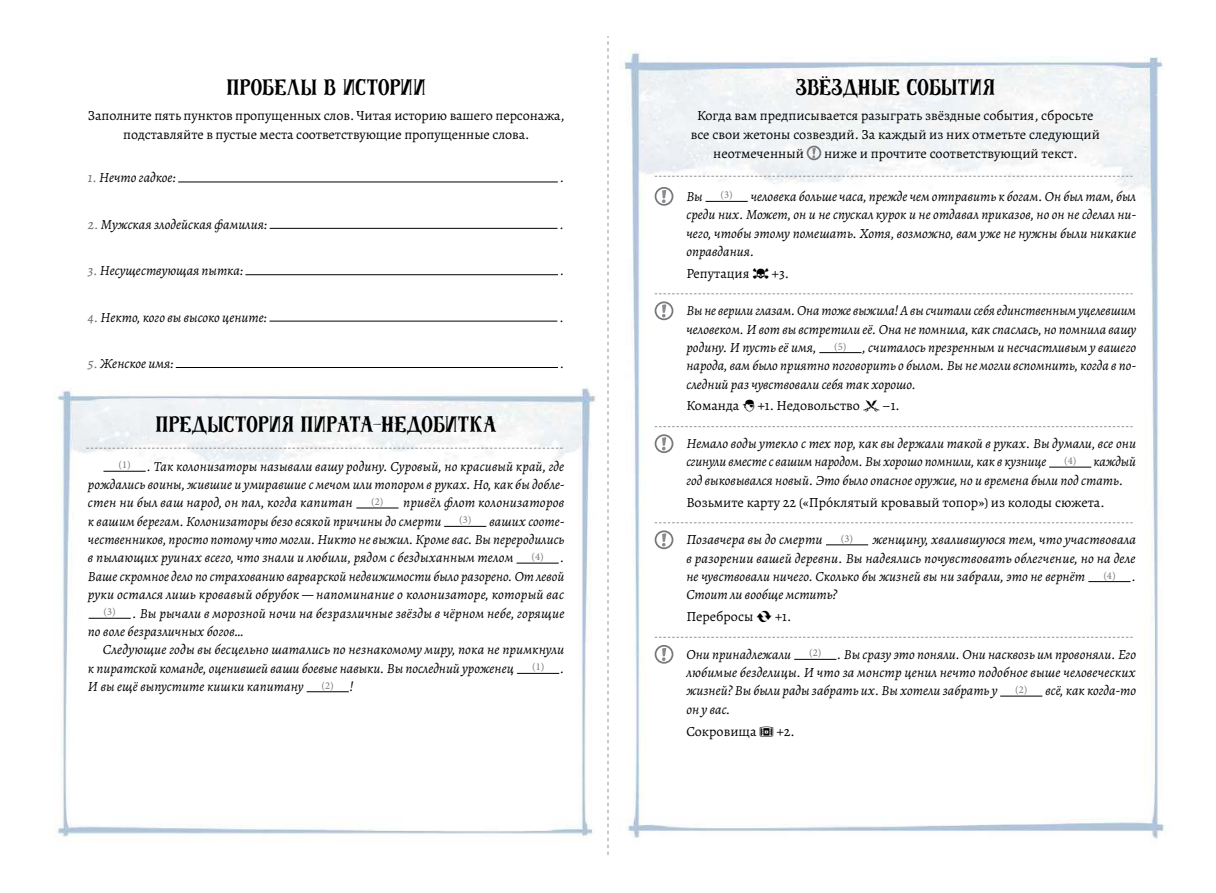
<style>
.page{position:relative;width:1216px;height:893px;background:#fff}
.page>*{position:absolute;margin:0;border:0;box-sizing:border-box;transform-origin:0 0}
.t1{font:17.5px "OH Old Ship Z";letter-spacing:.02em;color:#000}
.t2{font:italic 14px/18.4px "Alegreya";color:#000;text-align:justify}
.t3{font:14px/19.2px "Alegreya";color:#000;text-align:center}
.t4{font:10.5px "Minion Pro";color:#737577}
.s1{color:#6d6e71}
.s2{font-family:"Alegreya";font-style:italic;font-size:14px;color:#000}
.s3{font-family:"Forgotten Waters"}
.s4{font-style:normal}
.s5{font-family:"Forgotten Waters";font-style:normal}
.s6{font-style:italic}
</style>
<div class="page">
<img style="left:55px;top:37px;width:1109px;height:818px">
<svg style="left:607px;top:37px;width:1px;height:818px"></svg>
<svg style="left:86px;top:448px;width:477px;height:1px"></svg>
<div style="left:806px;top:146px;width:15px;height:14px;border:2px solid #77787b;border-radius:50%"></div>
<svg style="left:812px;top:148px;width:3px;height:10px"></svg>
<svg style="left:654px;top:176px;width:478px;height:1px"></svg>
<hr style="left:705px;top:201px;width:42px;height:1px;background:#000">
<svg style="left:654px;top:293px;width:478px;height:1px"></svg>
<hr style="left:819px;top:352px;width:42px;height:1px;background:#000">
<svg style="left:654px;top:426px;width:478px;height:1px"></svg>
<hr style="left:1049px;top:467px;width:42px;height:1px;background:#000">
<svg style="left:654px;top:522px;width:478px;height:1px"></svg>
<hr style="left:826px;top:544px;width:42px;height:1px;background:#000">
<hr style="left:1088px;top:581px;width:42px;height:1px;background:#000">
<svg style="left:654px;top:637px;width:478px;height:1px"></svg>
<hr style="left:794px;top:659px;width:42px;height:1px;background:#000">
<hr style="left:1000px;top:696px;width:42px;height:1px;background:#000">
<div style="left:654px;top:187px;width:19px;height:19px;border:2px solid #77787b;border-radius:50%"></div>
<svg style="left:662px;top:190px;width:4px;height:13px"></svg>
<div style="left:654px;top:301px;width:19px;height:19px;border:2px solid #77787b;border-radius:50%"></div>
<svg style="left:662px;top:304px;width:4px;height:13px"></svg>
<div style="left:654px;top:434px;width:19px;height:19px;border:2px solid #77787b;border-radius:50%"></div>
<svg style="left:662px;top:437px;width:4px;height:13px"></svg>
<div style="left:654px;top:530px;width:19px;height:19px;border:2px solid #77787b;border-radius:50%"></div>
<svg style="left:662px;top:533px;width:4px;height:13px"></svg>
<div style="left:654px;top:645px;width:19px;height:19px;border:2px solid #77787b;border-radius:50%"></div>
<svg style="left:662px;top:648px;width:4px;height:13px"></svg>
<hr style="left:103px;top:471px;width:43px;height:1px;background:#000">
<hr style="left:356px;top:508px;width:42px;height:1px;background:#000">
<hr style="left:444px;top:526px;width:42px;height:1px;background:#000">
<hr style="left:516px;top:563px;width:42px;height:1px;background:#000">
<hr style="left:89px;top:618px;width:42px;height:1px;background:#000">
<hr style="left:517px;top:673px;width:42px;height:1px;background:#000">
<hr style="left:306px;top:691px;width:43px;height:1px;background:#000">
<hr style="left:178px;top:182px;width:380px;height:1px;background:#000">
<hr style="left:270px;top:228px;width:287px;height:1px;background:#000">
<hr style="left:245px;top:274px;width:313px;height:1px;background:#000">
<hr style="left:269px;top:321px;width:288px;height:1px;background:#000">
<hr style="left:176px;top:367px;width:382px;height:1px;background:#000">
<p class="t1" style="left:227px;top:75px;width:200px">ПРОБЕЛЫ В ИСТОРИИ</p>
<p class="t3" style="left:88px;top:105px;width:478px">Заполните пять пунктов пропущенных слов. Читая историю вашего персонажа, подставляйте в пустые места соответствующие пропущенные слова.</p>
<p class="t2" style="left:88px;top:168px;width:89px"><span class="s1">1.</span> Нечто гадкое:</p>
<p class="t2" style="left:560px;top:168px;width:6px">.</p>
<p class="t2" style="left:88px;top:215px;width:181px"><span class="s1">2.</span> Мужская злодейская фамилия:</p>
<p class="t2" style="left:560px;top:215px;width:6px">.</p>
<p class="t2" style="left:88px;top:261px;width:157px"><span class="s1">3.</span> Несуществующая пытка:</p>
<p class="t2" style="left:560px;top:261px;width:6px">.</p>
<p class="t2" style="left:88px;top:307px;width:181px"><span class="s1">4.</span> Некто, кого вы высоко цените:</p>
<p class="t2" style="left:559px;top:307px;width:6px">.</p>
<p class="t2" style="left:88px;top:354px;width:87px"><span class="s1">5.</span> Женское имя:</p>
<p class="t2" style="left:560px;top:354px;width:6px">.</p>
<p class="t1" style="left:156px;top:412px;width:342px">ПРЕДЫСТОРИЯ ПИРАТА-НЕДОБИТКА</p>
<p class="t2" style="left:88px;top:456px;width:478px;text-indent:30px"><sup>(1)</sup> . Так колонизаторы называли вашу родину. Суровый, но красивый край, где рождались воины, жившие и умиравшие с мечом или топором в руках. Но, как бы добле&shy;стен ни был ваш народ, он пал, когда капитан</p>
<p class="t2" style="left:88px;top:493px;width:478px;text-indent:283px"><sup>(2)</sup> привёл флот колонизаторов к вашим берегам. Колонизаторы безо всякой причины до смерти</p>
<p class="t2" style="left:88px;top:512px;width:478px;text-indent:371px"><sup>(3)</sup> ваших сооте&shy;чественников, просто потому что могли. Никто не выжил. Кроме вас. Вы переродились в пылающих руинах всего, что знали и любили, рядом с бездыханным телом</p>
<p class="t4" style="left:531px;top:550px;width:34px">(4) <span class="s2">.</span></p>
<p class="t2" style="left:88px;top:567px;width:478px">Ваше скромное дело по страхованию варварской недвижимости было разорено. От левой</p>
<p class="t2" style="left:88px;top:585px;width:477px">руки остался лишь кровавый обрубок — напоминание о колонизаторе, который вас</p>
<p class="t2" style="left:103px;top:603px;width:462px"><sup>(3)</sup> . Вы рычали в морозной ночи на безразличные звёзды в чёрном небе, горящие</p>
<p class="t2" style="left:88px;top:622px;width:157px">по воле безразличных богов…</p>
<p class="t2" style="left:103px;top:640px;width:463px">Следующие годы вы бесцельно шатались по незнакомому миру, пока не примкнули</p>
<p class="t2" style="left:88px;top:659px;width:427px">к пиратской команде, оценившей ваши боевые навыки. Вы последний уроженец</p>
<p class="t4" style="left:532px;top:660px;width:34px">(1) <span class="s2">.</span></p>
<p class="t2" style="left:88px;top:677px;width:217px">И вы ещё выпустите кишки капитану</p>
<p class="t4" style="left:321px;top:678px;width:34px">(2) <span class="s2">!</span></p>
<p class="t1" style="left:795px;top:75px;width:200px">ЗВЁЗДНЫЕ СОБЫТИЯ</p>
<p class="t3" style="left:697px;top:105px;width:398px">Когда вам предписывается разыграть звёздные события, сбросьте</p>
<p class="t3" style="left:690px;top:125px;width:410px">все свои жетоны созвездий. За каждый из них отметьте следующий</p>
<p class="t3" style="left:713px;top:144px;width:92px">неотмеченный</p>
<p class="t3" style="left:824px;top:144px;width:255px">ниже и прочтите соответствующий текст.</p>
<p class="t2" style="left:686px;top:187px;width:18px">Вы</p>
<p class="t2" style="left:686px;top:187px;width:451px;text-indent:34px"><sup>(3)</sup> человека больше часа, прежде чем отправить к богам. Он был там, был среди них. Может, он и не спускал курок и не отдавал приказов, но он не сделал ни&shy;чего, чтобы этому помешать. Хотя, возможно, вам уже не нужны были никакие оправдания.</p>
<p class="t3" style="left:686px;top:263px;width:104px">Репутация <span class="s3">C</span> +3.</p>
<p class="t2" style="left:686px;top:301px;width:451px">Вы не верили глазам. Она тоже выжила! А вы считали себя единственным уцелевшим человеком. И вот вы встретили её. Она не помнила, как спаслась, но помнила вашу родину. И пусть её имя,</p>
<p class="t2" style="left:686px;top:338px;width:451px;text-indent:148px"><sup>(5)</sup> , считалось презренным и несчастливым у вашего народа, вам было приятно поговорить о былом. Вы не могли вспомнить, когда в по&shy;следний раз чувствовали себя так хорошо.</p>
<p class="t3" style="left:686px;top:396px;width:215px">Команда <span class="s3">I</span> +1. Недовольство <span class="s3">D</span>–1.</p>
<p class="t2" style="left:686px;top:434px;width:451px">Немало воды утекло с тех пор, как вы держали такой в руках. Вы думали, все они сгинули вместе с вашим народом. Вы хорошо помнили, как в кузнице</p>
<p class="t2" style="left:686px;top:452px;width:451px;text-indent:377px"><sup>(4)</sup> каждый год выковывался новый. Это было опасное оружие, но и времена были под стать.</p>
<p class="t3" style="left:686px;top:492px;width:420px">Возьмите карту 22 («Про́клятый кровавый топор») из колоды сюжета.</p>
<p class="t2" style="left:686px;top:530px;width:138px">Позавчера вы до смерти</p>
<p class="t2" style="left:686px;top:530px;width:451px;text-indent:154px"><sup>(3)</sup> женщину, хвалившуюся тем, что участвовала в разорении вашей деревни. Вы надеялись почувствовать облегчение, но на деле не чувствовали ничего. Сколько бы жизней вы ни забрали, это не вернёт</p>
<p class="t4" style="left:1103px;top:568px;width:34px">(4) <span class="s2">.</span></p>
<p class="t2" style="left:686px;top:583px;width:153px;line-height:21.7px">Стоит ли вообще мстить?<br><span class="s4">Перебросы</span> <span class="s5">J</span> <span class="s4">+1.</span></p>
<p class="t2" style="left:686px;top:644px;width:106px">Они принадлежали</p>
<p class="t2" style="left:686px;top:644px;width:451px;text-indent:123px"><sup>(2)</sup> . Вы сразу это поняли. Они насквозь им провоняли. Его любимые безделицы. И что за монстр ценил нечто подобное выше человеческих жизней? Вы были рады забрать их. Вы хотели забрать у</p>
<p class="t2" style="left:1015px;top:681px;width:122px"><sup>(2)</sup> всё, как когда-то</p>
<p class="t3" style="left:686px;top:698px;width:110px;line-height:21.7px;text-align:left"><span class="s6">он у вас.<br></span>Сокровища <span class="s3">G</span> +2.</p>
</div>
